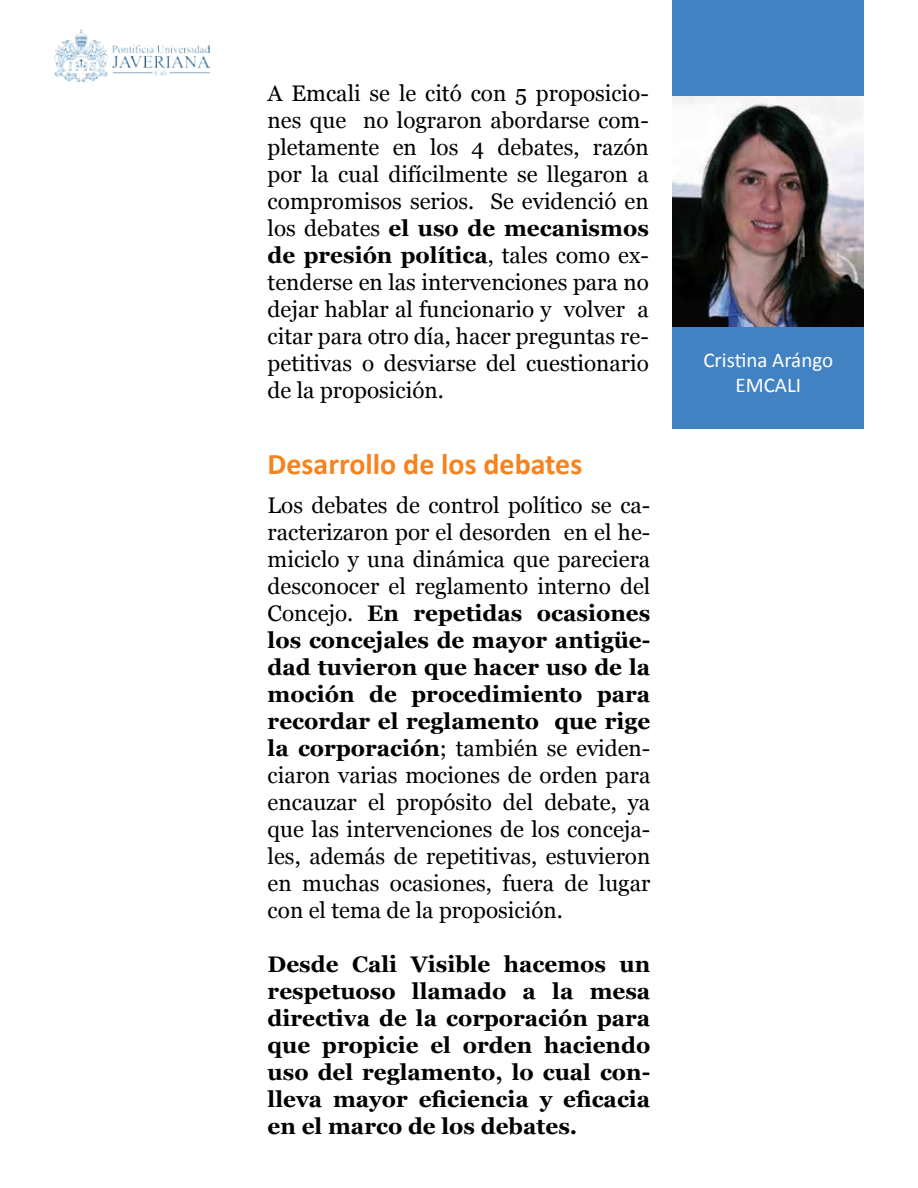
<style>
.page{position:relative;width:918px;height:1188px;background:#fff}
.page>*{position:absolute;margin:0;border:0;box-sizing:border-box;transform-origin:0 0}
.t1{font:700 30px "Calibri";color:#f5841f}
.t2{font:22.5px/27px "Georgia";color:#000;text-align:justify}
.t3{font:700 22.5px/27px "Georgia";color:#000;text-align:justify}
.t4{font:21px/25.2px "Calibri";color:#fff;text-align:center}
.s1{font-weight:700}
</style>
<div class="page">
<img style="left:54px;top:30px;width:155px;height:52px">
<div style="left:673px;top:0;width:191px;height:429px;background:#4282c3"></div>
<img style="left:673px;top:96px;width:191px;height:231px">
<p class="t2" style="left:268px;top:80px;width:383px">A Emcali se le citó con 5 proposicio&shy;nes que no lograron abordarse com&shy;pletamente en los 4 debates, razón por la cual difícilmente se llegaron a compromisos serios. Se evidenció en los debates <span class="s1">el uso de mecanismos de presión política</span>, tales como ex&shy;tenderse en las intervenciones para no dejar hablar al funcionario y volver a citar para otro día, hacer preguntas re&shy;petitivas o desviarse del cuestionario de la proposición.</p>
<h1 class="t1" style="left:268px;top:445px;width:316px">Desarrollo de los debates</h1>
<p class="t2" style="left:268px;top:492px;width:384px">Los debates de control político se ca&shy;racterizaron por el desorden en el he&shy;miciclo y una dinámica que pareciera desconocer el reglamento interno del Concejo. <span class="s1">En repetidas ocasiones los concejales de mayor antigüe&shy;dad tuvieron que hacer uso de la moción de procedimiento para recordar el reglamento que rige la corporación</span>; también se eviden&shy;ciaron varias mociones de orden para encauzar el propósito del debate, ya que las intervenciones de los conceja&shy;les, además de repetitivas, estuvieron en muchas ocasiones, fuera de lugar con el tema de la proposición.</p>
<p class="t3" style="left:268px;top:951px;width:384px">Desde Cali Visible hacemos un respetuoso llamado a la mesa directiva de la corporación para que propicie el orden haciendo uso del reglamento, lo cual con&shy;lleva mayor eficiencia y eficacia en el marco de los debates.</p>
<p class="t4" style="left:703px;top:347px;width:131px">Cristina Arángo<br>EMCALI</p>
</div>
